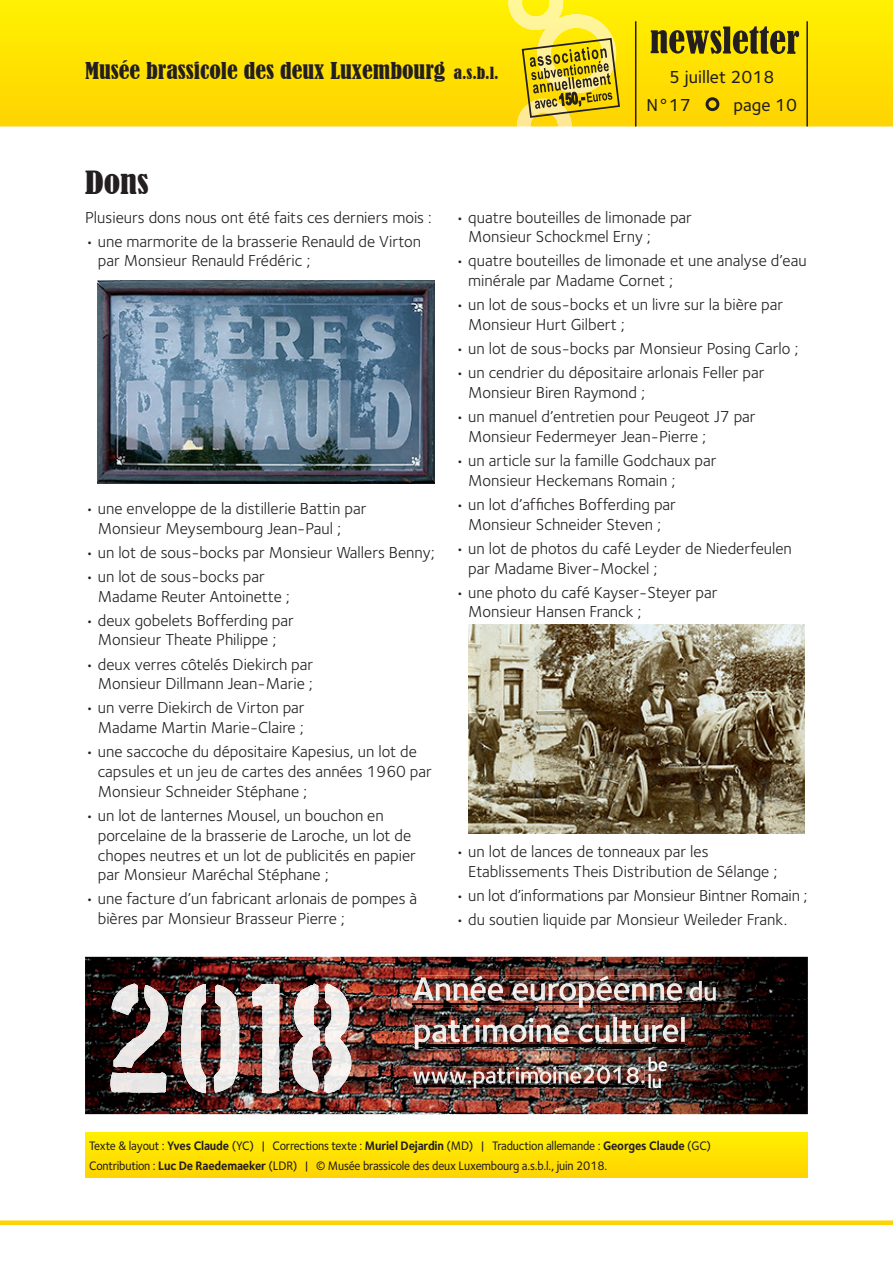
<style>
.page{position:relative;width:893px;height:1263px;background:#fff}
.page>*{position:absolute;margin:0;border:0;box-sizing:border-box;transform-origin:0 0}
.t1{font:condensed 30px "Bernard";color:#231f20;scale:1.15 1}
.t2{font:condensed 21.75px "Bernard";color:#231f20;scale:1.1 1}
.t3{font:19.5px/16.5px "Foundry Sterling Demi CE";color:#fff}
.t4{font:18px/28.5px "Foundry Sterling Medium CE";color:#231f20}
.t5{font:16.5px/19.8px "Foundry Sterling Book CE";color:#231f20}
.t6{font:12.75px/20.1px "Foundry Sterling Medium CE";letter-spacing:-.015em;color:#231f20;scale:.93 1}
.s1{font-size:15.75px}
.s2{font-family:"Foundry Sterling Bold CE"}
</style>
<div class="page">
<svg style="left:0;top:0;width:893px;height:126px;background:#fee201"></svg>
<svg style="left:651px;top:26px;width:148px;height:28px;background:#8e8110"></svg>
<div style="left:707px;top:99px;width:11px;height:11px;background:#fed304;border-radius:50%"></div>
<div style="left:706px;top:97px;width:13px;height:14px;border:3px solid #231f20;border-radius:50%"></div>
<div style="left:0;top:1220px;width:893px;height:5px;background:#fed304"></div>
<hr style="left:635px;top:21px;width:1px;height:105px;background:#231f20">
<hr style="left:806px;top:21px;width:2px;height:105px;background:#231f20">
<svg style="left:453px;top:66px;width:46px;height:14px"></svg>
<svg style="left:508px;top:0;width:113px;height:126px;background:#e0cb30"></svg>
<img style="left:98px;top:281px;width:336px;height:202px">
<img style="left:468px;top:625px;width:337px;height:208px">
<div style="left:85px;top:1132px;width:723px;height:46px;background:linear-gradient(to right,#ffe101,#ffe201)"></div>
<img style="left:85px;top:957px;width:723px;height:157px">
<img style="left:111px;top:983px;width:245px;height:110px">
<img style="left:412px;top:1002px;width:312px;height:3px">
<img style="left:413px;top:975px;width:269px;height:33px">
<img style="left:413px;top:1003px;width:269px;height:2px">
<img style="left:683px;top:981px;width:34px;height:20px">
<img style="left:415px;top:1017px;width:270px;height:32px">
<img style="left:415px;top:1044px;width:270px;height:2px">
<img style="left:413px;top:1066px;width:232px;height:22px">
<svg style="left:647px;top:1073px;width:21px;height:1px"></svg>
<svg style="left:647px;top:1089px;width:15px;height:1px"></svg>
<h2 class="t2" style="left:85px;top:58px;width:378px">Musée brassicole des deux Luxembourg <span class="s1">a.s.b.l.</span></h2>
<p class="t4" style="left:646px;top:63px;width:130px;text-indent:23px">5 juillet 2018<br>N°17</p>
<p class="t4" style="left:733px;top:91px;width:65px">page 10</p>
<h1 class="t1" style="left:85px;top:165px;width:57px">Dons</h1>
<p class="t5" style="left:85px;top:207px;width:348px">Plusieurs dons nous ont été faits ces derniers mois :</p>
<p class="t5" style="left:98px;top:231px;width:325px;text-indent:-13px">• une marmorite de la brasserie Renauld de Virton par Monsieur Renauld Frédéric ;</p>
<p class="t5" style="left:98px;top:499px;width:270px;text-indent:-13px">• une enveloppe de la distillerie Battin par<br>Monsieur Meysembourg Jean-Paul ;</p>
<p class="t5" style="left:85px;top:542px;width:351px">• un lot de sous-bocks par Monsieur Wallers Benny;</p>
<p class="t5" style="left:98px;top:566px;width:193px;text-indent:-13px">• un lot de sous-bocks par<br>Madame Reuter Antoinette ;</p>
<p class="t5" style="left:85px;top:610px;width:210px;text-align:center">• deux gobelets Bofferding par<br>Monsieur Theate Philippe ;</p>
<p class="t5" style="left:85px;top:654px;width:230px;text-align:right">• deux verres côtelés Diekirch par<br>Monsieur Dillmann Jean-Marie ;</p>
<p class="t5" style="left:85px;top:698px;width:221px;text-align:right">• un verre Diekirch de Virton par<br>Madame Martin Marie-Claire ;</p>
<p class="t5" style="left:98px;top:742px;width:336px;text-indent:-13px">• une saccoche du dépositaire Kapesius, un lot de capsules et un jeu de cartes des années 1960 par<br>Monsieur Schneider Stéphane ;</p>
<p class="t5" style="left:98px;top:806px;width:320px;text-indent:-13px">• un lot de lanternes Mousel, un bouchon en porcelaine de la brasserie de Laroche, un lot de chopes neutres et un lot de publicités en papier par Monsieur Maréchal Stéphane ;</p>
<p class="t5" style="left:98px;top:889px;width:321px;text-indent:-13px">• une facture d’un fabricant arlonais de pompes à bières par Monsieur Brasseur Pierre ;</p>
<p class="t5" style="left:468px;top:207px;width:225px;text-indent:-13px">• quatre bouteilles de limonade par<br>Monsieur Schockmel Erny ;</p>
<p class="t5" style="left:468px;top:251px;width:340px;text-indent:-13px">• quatre bouteilles de limonade et une analyse d’eau minérale par Madame Cornet ;</p>
<p class="t5" style="left:468px;top:295px;width:316px;text-indent:-13px">• un lot de sous-bocks et un livre sur la bière par<br>Monsieur Hurt Gilbert ;</p>
<p class="t5" style="left:455px;top:339px;width:344px">• un lot de sous-bocks par Monsieur Posing Carlo ;</p>
<p class="t5" style="left:468px;top:363px;width:298px;text-indent:-13px">• un cendrier du dépositaire arlonais Feller par<br>Monsieur Biren Raymond ;</p>
<p class="t5" style="left:468px;top:407px;width:289px;text-indent:-13px">• un manuel d’entretien pour Peugeot J7 par<br>Monsieur Federmeyer Jean-Pierre ;</p>
<p class="t5" style="left:468px;top:451px;width:250px;text-indent:-13px">• un article sur la famille Godchaux par<br>Monsieur Heckemans Romain ;</p>
<p class="t5" style="left:455px;top:495px;width:222px;text-align:center">• un lot d’affiches Bofferding par<br>Monsieur Schneider Steven ;</p>
<p class="t5" style="left:468px;top:538px;width:325px;text-indent:-13px">• un lot de photos du café Leyder de Niederfeulen par Madame Biver-Mockel ;</p>
<p class="t5" style="left:468px;top:582px;width:251px;text-indent:-13px">• une photo du café Kayser-Steyer par<br>Monsieur Hansen Franck ;</p>
<p class="t5" style="left:468px;top:842px;width:311px;text-indent:-13px">• un lot de lances de tonneaux par les<br>Etablissements Theis Distribution de Sélange ;</p>
<p class="t5" style="left:455px;top:886px;width:353px">• un lot d’informations par Monsieur Bintner Romain ;</p>
<p class="t5" style="left:455px;top:910px;width:333px">• du soutien liquide par Monsieur Weileder Frank.</p>
<p class="t3" style="left:647px;top:1057px;width:22px">be lu</p>
<p class="t6" style="left:89px;top:1136px;width:670px">Texte &amp; layout : <span class="s2">Yves Claude</span> (YC) | Corrections texte : <span class="s2">Muriel Dejardin</span> (MD) | Traduction allemande : <span class="s2">Georges Claude</span> (GC)<br>Contribution : <span class="s2">Luc De Raedemaeker</span> (LDR) | © Musée brassicole des deux Luxembourg a.s.b.l., juin 2018.</p>
</div>
